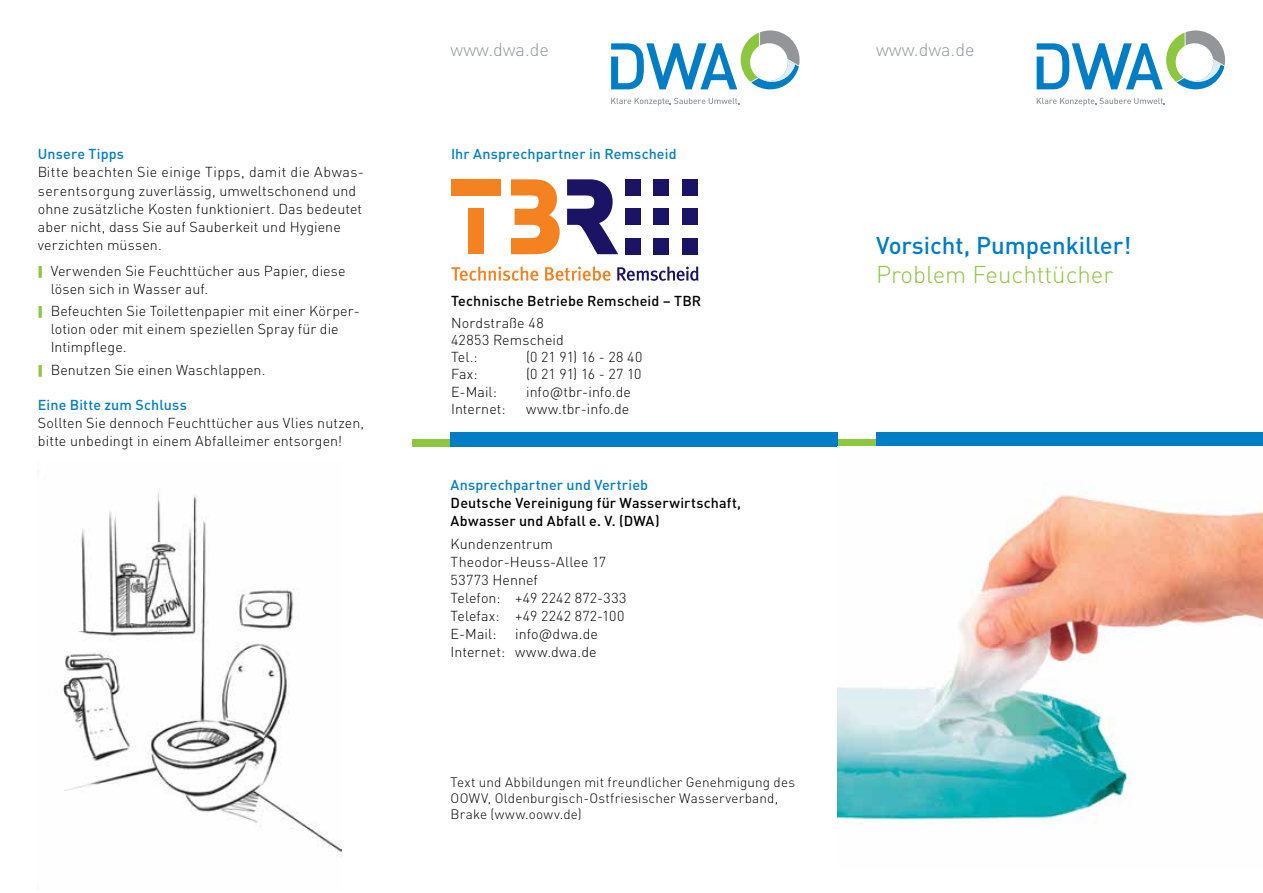
<style>
.page{position:relative;width:1263px;height:893px;background:#fff}
.page>*{position:absolute;margin:0;border:0;box-sizing:border-box;transform-origin:0 0}
.Seminartitel{font:500 24px "DINOT";color:#007dc5}
.Seminartitel-2{font:300 24px "DINOT";color:#8dc63f}
.www_dwa_de{font:300 18px "DINOT";color:#939598}
.Fließtext_linksb{font:300 14.25px/18px "DINOT";letter-spacing:.005em;color:#000}
.Fließtext{font:300 14.25px/18px "DINOT";letter-spacing:.005em;color:#000}
.Fließtext-2{font:500 14.25px/18px "DINOT";letter-spacing:.01em;color:#000}
.Zwischenüberschrifte{font:500 14.25px "DINOT";letter-spacing:.01em;color:#007dc5}
.Fließtext-3{font:300 13.5px/16.2px "DINOT";letter-spacing:.01em;color:#000}
</style>
<div class="page">
<div style="left:837px;top:439px;width:39px;height:7px;background:#8dc63f"></div>
<div style="left:412px;top:439px;width:38px;height:7px;background:#8dc63f"></div>
<div style="left:876px;top:431px;width:386px;height:15px;background:#007dc5"></div>
<div style="left:450px;top:431px;width:387px;height:15px;background:#007dc5"></div>
<svg style="left:1036px;top:98px;width:128px;height:8px"></svg>
<svg style="left:1036px;top:30px;width:188px;height:59px"></svg>
<svg style="left:611px;top:98px;width:128px;height:8px"></svg>
<svg style="left:611px;top:30px;width:188px;height:59px"></svg>
<img style="left:837px;top:482px;width:425px;height:342px">
<img style="left:62px;top:492px;width:279px;height:365px">
<svg style="left:451px;top:266px;width:87px;height:15px"></svg>
<svg style="left:545px;top:266px;width:65px;height:15px"></svg>
<svg style="left:617px;top:266px;width:81px;height:15px"></svg>
<svg style="left:567px;top:179px;width:51px;height:75px"></svg>
<div style="left:624px;top:179px;width:16px;height:16px;background:#1b1464"></div>
<div style="left:653px;top:179px;width:16px;height:16px;background:#1b1464"></div>
<div style="left:682px;top:179px;width:16px;height:16px;background:#1b1464"></div>
<div style="left:624px;top:209px;width:16px;height:16px;background:#1b1464"></div>
<div style="left:653px;top:209px;width:16px;height:16px;background:#1b1464"></div>
<div style="left:682px;top:209px;width:16px;height:16px;background:#1b1464"></div>
<div style="left:624px;top:238px;width:16px;height:16px;background:#1b1464"></div>
<div style="left:653px;top:238px;width:16px;height:16px;background:#1b1464"></div>
<div style="left:682px;top:238px;width:16px;height:16px;background:#1b1464"></div>
<div style="left:451px;top:179px;width:49px;height:16px;background:#f58220"></div>
<div style="left:468px;top:209px;width:16px;height:45px;background:#f58220"></div>
<svg style="left:511px;top:179px;width:48px;height:75px"></svg>
<p class="Zwischenüberschrifte" style="left:38px;top:143px;width:87px">Unsere Tipps</p>
<p class="Fließtext_linksb" style="left:38px;top:162px;width:327px">Bitte beachten Sie einige Tipps, damit die Abwas&shy;serentsorgung zuverlässig, umweltschonend und ohne zusätzliche Kosten funktioniert. Das bedeutet aber nicht, dass Sie auf Sauberkeit und Hygiene verzichten müssen.</p>
<p class="Fließtext_linksb" style="left:51px;top:261px;width:296px">Verwenden Sie Feuchttücher aus Papier, diese lösen sich in Wasser auf.</p>
<p class="Fließtext_linksb" style="left:51px;top:301px;width:311px">Befeuchten Sie Toilettenpapier mit einer Körper&shy;lotion oder mit einem speziellen Spray für die<br>Intimpflege.</p>
<p class="Fließtext_linksb" style="left:51px;top:359px;width:216px">Benutzen Sie einen Waschlappen.</p>
<p class="Zwischenüberschrifte" style="left:38px;top:393px;width:150px">Eine Bitte zum Schluss</p>
<p class="Fließtext_linksb" style="left:38px;top:412px;width:328px">Sollten Sie dennoch Feuchttücher aus Vlies nutzen, bitte unbedingt in einem Abfalleimer entsorgen!</p>
<p class="www_dwa_de" style="left:450px;top:36px;width:100px">www.dwa.de</p>
<p class="www_dwa_de" style="left:876px;top:36px;width:100px">www.dwa.de</p>
<p class="Zwischenüberschrifte" style="left:451px;top:143px;width:227px">Ihr Ansprechpartner in Remscheid</p>
<p class="Fließtext-2" style="left:451px;top:291px;width:251px">Technische Betriebe Remscheid – TBR</p>
<p class="Fließtext" style="left:451px;top:313px;width:114px;line-height:17.1px">Nordstraße 48<br>42853 Remscheid<br>Tel.:</p>
<p class="Fließtext" style="left:526px;top:347px;width:118px">(0 21 91) 16 - 28 40</p>
<p class="Fließtext" style="left:451px;top:364px;width:28px">Fax:</p>
<p class="Fließtext" style="left:526px;top:364px;width:117px">(0 21 91) 16 - 27 10</p>
<p class="Fließtext" style="left:451px;top:382px;width:47px">E-Mail:</p>
<p class="Fließtext" style="left:526px;top:382px;width:106px">info@tbr-info.de</p>
<p class="Fließtext" style="left:451px;top:399px;width:56px">Internet:</p>
<p class="Fließtext" style="left:526px;top:399px;width:105px">www.tbr-info.de</p>
<p class="Zwischenüberschrifte" style="left:450px;top:474px;width:199px">Ansprechpartner und Vertrieb</p>
<p class="Fließtext-2" style="left:450px;top:493px;width:292px">Deutsche Vereinigung für Wasserwirtschaft,<br>Abwasser und Abfall e. V. (DWA)</p>
<p class="Fließtext" style="left:450px;top:533px;width:177px">Kundenzentrum<br>Theodor-Heuss-Allee 17<br>53773 Hennef<br>Telefon: +49 2242 872-333<br>Telefax: +49 2242 872-100<br>E-Mail:</p>
<p class="Fließtext" style="left:450px;top:623px;width:149px;text-align:right">info@dwa.de<br>Internet: www.dwa.de</p>
<p class="Fließtext-3" style="left:450px;top:772px;width:346px">Text und Abbildungen mit freundlicher Genehmigung des<br>OOWV, Oldenburgisch-Ostfriesischer Wasserverband,<br>Brake (www.oowv.de)</p>
<p class="Seminartitel" style="left:876px;top:227px;width:257px">Vorsicht, Pumpenkiller!</p>
<p class="Seminartitel-2" style="left:876px;top:256px;width:239px">Problem Feuchttücher</p>
</div>
